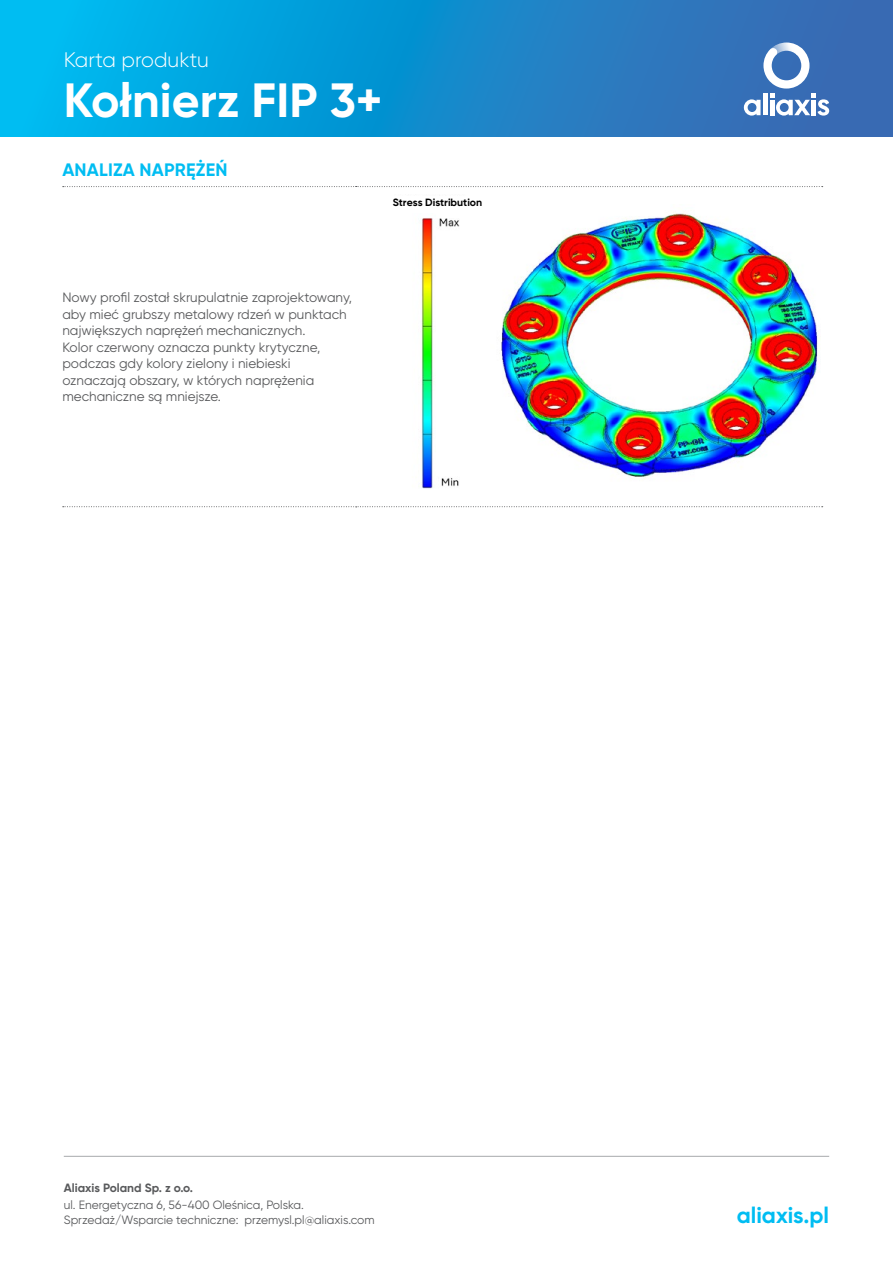
<style>
.page{position:relative;width:893px;height:1263px;background:#fff}
.page>*{position:absolute;margin:0;border:0;box-sizing:border-box;transform-origin:0 0}
.t1{font:700 48px "Gilroy";color:#fff}
.t2{font:700 22.5px "Gilroy";color:#00bdf2}
.t3{font:300 21px "Gilroy";color:#fff}
.t4{font:700 18px "Gilroy";letter-spacing:.01em;color:#00bdf2}
.t5{font:13.5px/16.5px "Gilroy";color:#58595b}
.t6{font:12px/15px "Gilroy";color:#58595b}
.t7{font:700 12px "Gilroy";color:#58595b}
.t8{font:700 10.5px "Gilroy";color:#000}
</style>
<div class="page">
<svg style="left:0;top:0;width:893px;height:137px;background:#1590cf"></svg>
<svg style="left:744px;top:43px;width:85px;height:73px"></svg>
<hr style="left:64px;top:1156px;width:765px;height:1px;background:#a7a9ac">
<svg style="left:63px;top:186px;width:760px;height:1px"></svg>
<svg style="left:63px;top:506px;width:760px;height:1px"></svg>
<img style="left:501px;top:213px;width:317px;height:265px">
<img style="left:421px;top:218px;width:39px;height:271px">
<h3 class="t3" style="left:64px;top:47px;width:147px">Karta produktu</h3>
<h1 class="t1" style="left:64px;top:70px;width:320px">Kołnierz FIP 3+</h1>
<h3 class="t4" style="left:62px;top:158px;width:167px">ANALIZA NAPRĘŻEŃ</h3>
<p class="t8" style="left:393px;top:196px;width:91px">Stress Distribution</p>
<p class="t5" style="left:62px;top:289px;width:291px">Nowy profil został skrupulatnie zaprojektowany, aby mieć grubszy metalowy rdzeń w punktach największych naprężeń mechanicznych.<br>Kolor czerwony oznacza punkty krytyczne, podczas gdy kolory zielony i niebieski oznaczają obszary, w których naprężenia mechaniczne są mniejsze.</p>
<p class="t7" style="left:64px;top:1180px;width:131px">Aliaxis Poland Sp. z o.o.</p>
<p class="t6" style="left:64px;top:1197px;width:312px">ul. Energetyczna 6, 56-400 Oleśnica, Polska.<br>Sprzedaż/Wsparcie techniczne: przemysl.pl@aliaxis.com</p>
<h2 class="t2" style="left:737px;top:1201px;width:94px">aliaxis.pl</h2>
</div>
